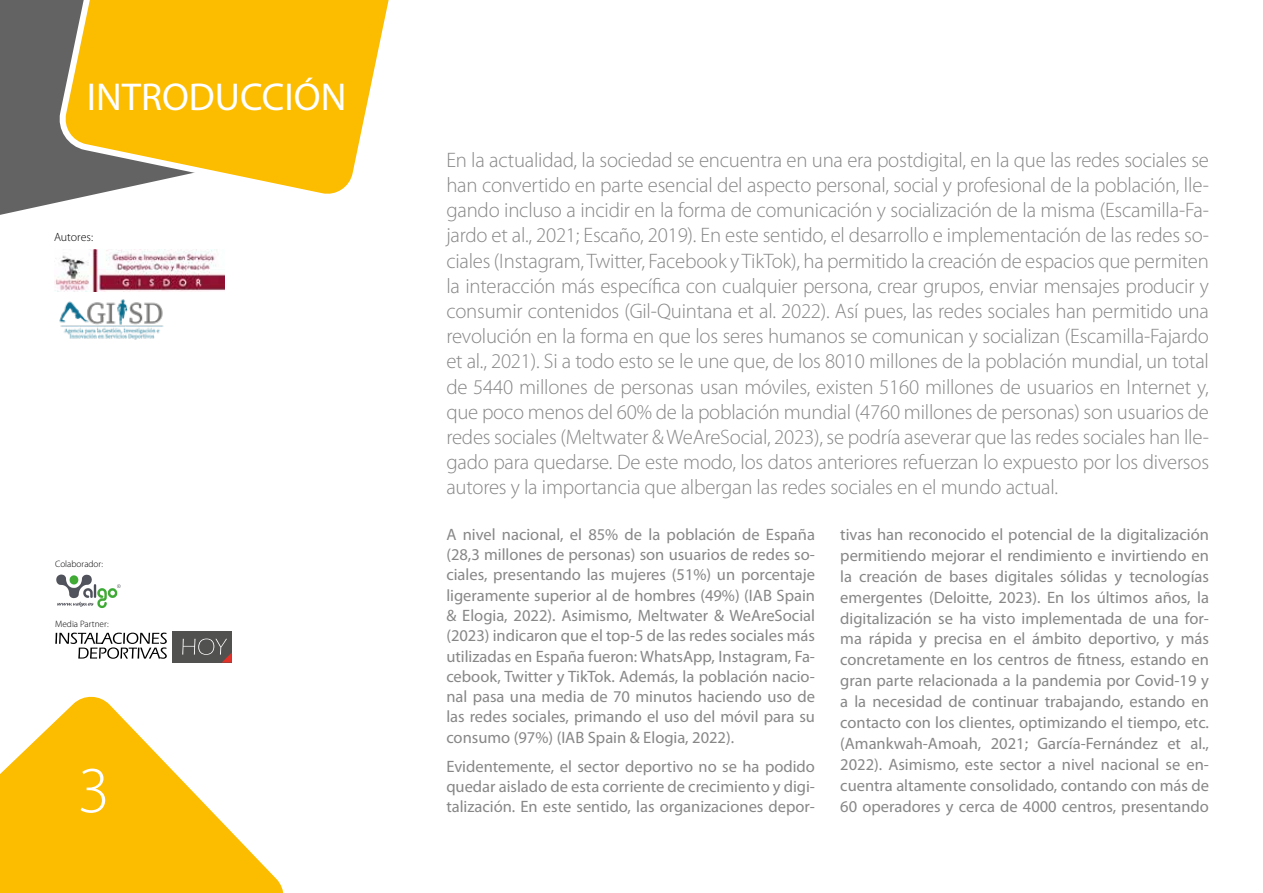
<style>
.page{position:relative;width:1263px;height:893px;background:#fff}
.page>*{position:absolute;margin:0;border:0;box-sizing:border-box;transform-origin:0 0}
.t1{font:300 66px "Myriad Pro";color:#fff}
.t2{font:39px "Myriad Pro";color:#fff}
.t3{font:300 21px/25.2px "Myriad Pro";letter-spacing:-.01em;color:#878787;text-align:justify}
.t4{font:16.5px/21px "Myriad Pro";color:#878787;text-align:justify}
.t5{font:300 12px "Myriad Pro";letter-spacing:-.005em;color:#000}
.t6{font:300 9.3px "Myriad Pro";color:#000}
</style>
<div class="page">
<svg style="left:0;top:696px;width:284px;height:197px"></svg>
<img style="left:56px;top:575px;width:22px;height:23px">
<div style="left:173px;top:631px;width:59px;height:32px;background:#515150"></div>
<svg style="left:55px;top:633px;width:112px;height:26px"></svg>
<svg style="left:182px;top:639px;width:50px;height:24px"></svg>
<img style="left:59px;top:299px;width:105px;height:41px">
<img style="left:54px;top:249px;width:171px;height:42px">
<div style="left:0;top:0;width:53px;height:215px;background:#646363"></div>
<svg style="left:53px;top:0;width:336px;height:204px"></svg>
<h2 class="t2" style="left:87px;top:75px;width:261px">INTRODUCCIÓN</h2>
<p class="t5" style="left:54px;top:230px;width:41px">Autores:</p>
<p class="t6" style="left:55px;top:559px;width:49px">Colaborador:</p>
<p class="t6" style="left:55px;top:619px;width:55px">Media Partner:</p>
<h1 class="t1" style="left:78px;top:754px;width:34px">3</h1>
<p class="t3" style="left:446px;top:147px;width:764px">En la actualidad, la sociedad se encuentra en una era postdigital, en la que las redes sociales se han convertido en parte esencial del aspecto personal, social y profesional de la población, lle&shy;gando incluso a incidir en la forma de comunicación y socialización de la misma (Escamilla-Fa&shy;jardo et al., 2021; Escaño, 2019). En este sentido, el desarrollo e implementación de las redes so&shy;ciales (Instagram, Twitter, Facebook y TikTok), ha permitido la creación de espacios que permiten la interacción más específica con cualquier persona, crear grupos, enviar mensajes producir y consumir contenidos (Gil-Quintana et al. 2022). Así pues, las redes sociales han permitido una revolución en la forma en que los seres humanos se comunican y socializan (Escamilla-Fajardo et al., 2021). Si a todo esto se le une que, de los 8010 millones de la población mundial, un total de 5440 millones de personas usan móviles, existen 5160 millones de usuarios en Internet y, que poco menos del 60% de la población mundial (4760 millones de personas) son usuarios de redes sociales (Meltwater &amp; WeAreSocial, 2023), se podría aseverar que las redes sociales han lle&shy;gado para quedarse. De este modo, los datos anteriores refuerzan lo expuesto por los diversos autores y la importancia que albergan las redes sociales en el mundo actual.</p>
<p class="t4" style="left:446px;top:524px;width:370px;line-height:20.2px">A nivel nacional, el 85% de la población de España (28,3 millones de personas) son usuarios de redes so&shy;ciales, presentando las mujeres (51%) un porcentaje ligeramente superior al de hombres (49%) (IAB Spain &amp; Elogia, 2022). Asimismo, Meltwater &amp; WeAreSocial (2023) indicaron que el top-5 de las redes sociales más utilizadas en España fueron: WhatsApp, Instagram, Fa&shy;cebook, Twitter y TikTok. Además, la población nacio&shy;nal pasa una media de 70 minutos haciendo uso de las redes sociales, primando el uso del móvil para su consumo (97%) (IAB Spain &amp; Elogia, 2022).</p>
<p class="t4" style="left:446px;top:756px;width:370px;line-height:20.2px">Evidentemente, el sector deportivo no se ha podido quedar aislado de esta corriente de crecimiento y digi&shy;talización. En este sentido, las organizaciones depor-</p>
<p class="t4" style="left:840px;top:524px;width:370px">tivas han reconocido el potencial de la digitalización permitiendo mejorar el rendimiento e invirtiendo en la creación de bases digitales sólidas y tecnologías emergentes (Deloitte, 2023). En los últimos años, la digitalización se ha visto implementada de una for&shy;ma rápida y precisa en el ámbito deportivo, y más concretamente en los centros de fitness, estando en gran parte relacionada a la pandemia por Covid-19 y a la necesidad de continuar trabajando, estando en contacto con los clientes, optimizando el tiempo, etc. (Amankwah-Amoah, 2021; García-Fernández et al., 2022). Asimismo, este sector a nivel nacional se en&shy;cuentra altamente consolidado, contando con más de 60 operadores y cerca de 4000 centros, presentando</p>
</div>
